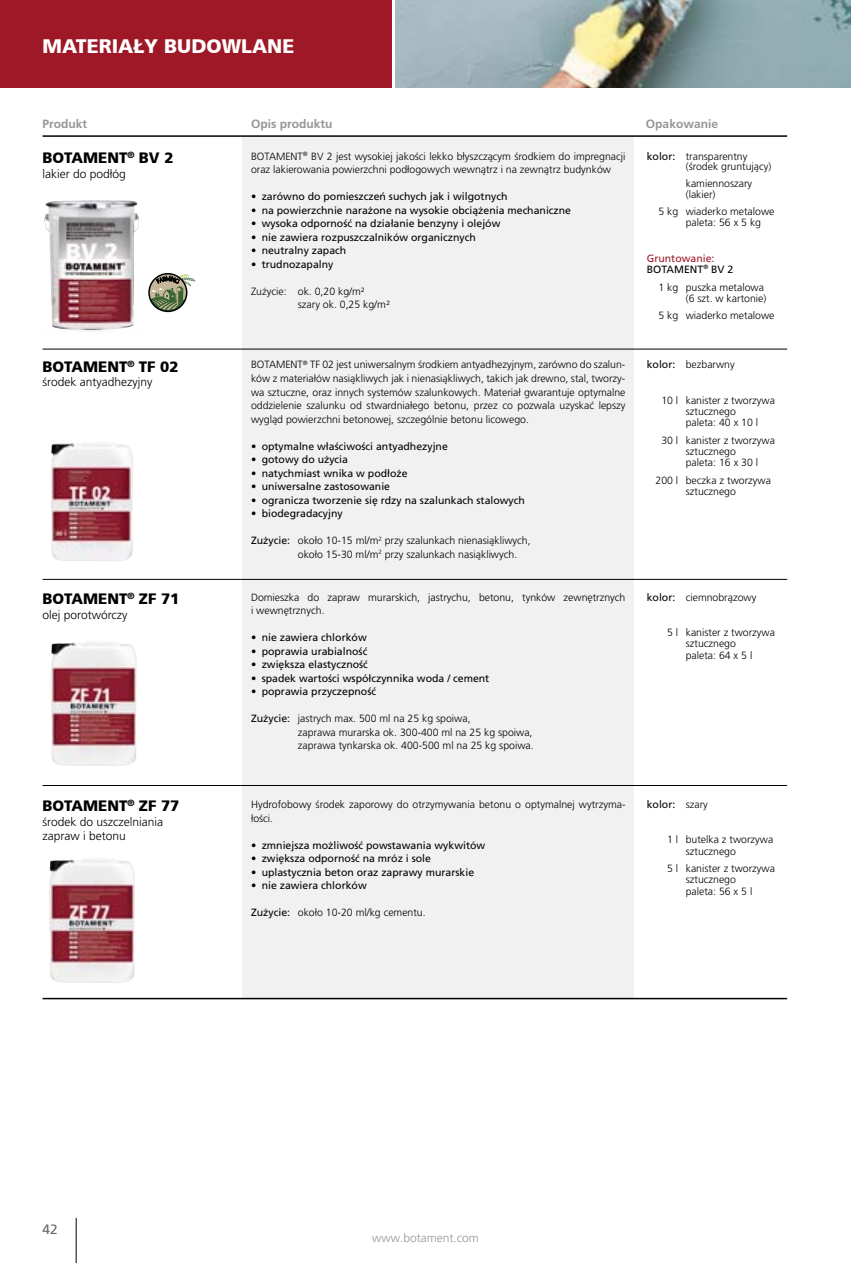
<style>
.page{position:relative;width:851px;height:1263px;background:#fff}
.page>*{position:absolute;margin:0;border:0;box-sizing:border-box;transform-origin:0 0}
.t1{font:900 19.5px "Frutiger CE";color:#fff}
.t2{font:900 15px "Frutiger CE";color:#000}
.t3{font:13.5px "Frutiger LT Pro";color:#68676b}
.t4{font:300 12px/14.4px "Frutiger LT Pro";color:#000}
.t5{font:700 12px "Frutiger LT Pro";color:#96969a}
.t6{font:300 12px "Frutiger LT Pro";color:#96969a}
.t7{font:300 10.5px/11.2px "Frutiger LT Pro";color:#000}
.t8{font:10.5px "Frutiger LT Pro";color:#000}
.t9{font:10.5px/11.2px "Frutiger LT Pro";color:#9e1827}
.s1{font-weight:400}
.s2{color:#000}
.s3{font-weight:300}
</style>
<div class="page">
<img style="left:395px;top:0;width:455px;height:87px">
<div style="left:0;top:0;width:391px;height:87px;background:#9e1827"></div>
<div style="left:242px;top:137px;width:392px;height:71px;background:#f1f1f2"></div>
<hr style="left:76px;top:1218px;width:1px;height:45px;background:#000">
<hr style="left:43px;top:135px;width:744px;height:2px;background:#000">
<div style="left:242px;top:152px;width:392px;height:847px;background:#f1f1f2"></div>
<hr style="left:43px;top:998px;width:744px;height:1px;background:#000">
<img style="left:50px;top:642px;width:87px;height:124px">
<img style="left:49px;top:859px;width:86px;height:124px">
<hr style="left:43px;top:785px;width:744px;height:1px;background:#000">
<img style="left:50px;top:443px;width:83px;height:118px">
<hr style="left:43px;top:579px;width:744px;height:1px;background:#000">
<hr style="left:43px;top:349px;width:744px;height:1px;background:#000">
<img style="left:44px;top:200px;width:95px;height:130px">
<div style="left:148px;top:273px;width:39px;height:39px;border:1px solid #000;border-radius:50%"></div>
<svg style="left:150px;top:274px;width:46px;height:37px"></svg>
<h1 class="t1" style="left:43px;top:35px;width:253px">MATERIAŁY BUDOWLANE</h1>
<p class="t5" style="left:43px;top:116px;width:46px">Produkt</p>
<p class="t5" style="left:251px;top:116px;width:83px">Opis produktu</p>
<p class="t5" style="left:646px;top:116px;width:74px">Opakowanie</p>
<h2 class="t2" style="left:43px;top:149px;width:132px">BOTAMENT<sup>®</sup> BV 2</h2>
<p class="t4" style="left:43px;top:166px;width:85px">lakier do podłóg</p>
<p class="t7" style="left:251px;top:149px;width:376px;line-height:13.5px">BOTAMENT<sup>®</sup> BV 2 jest wysokiej jakości lekko błyszczącym środkiem do impregnacji oraz lakierowania powierzchni podłogowych wewnątrz i na zewnątrz budynków</p>
<p class="t8" style="left:251px;top:190px;width:258px">• zarówno do pomieszczeń suchych jak i wilgotnych</p>
<p class="t8" style="left:251px;top:204px;width:321px">• na powierzchnie narażone na wysokie obciążenia mechaniczne</p>
<p class="t8" style="left:251px;top:217px;width:251px">• wysoka odporność na działanie benzyny i olejów</p>
<p class="t8" style="left:251px;top:231px;width:226px">• nie zawiera rozpuszczalników organicznych</p>
<p class="t8" style="left:251px;top:244px;width:97px">• neutralny zapach</p>
<p class="t8" style="left:251px;top:258px;width:84px">• trudnozapalny</p>
<p class="t7" style="left:298px;top:284px;width:93px;line-height:13.5px;text-indent:-47px">Zużycie: ok. 0,20 kg/m²<br>szary ok. 0,25 kg/m²</p>
<p class="t7" style="left:685px;top:151px;width:87px;line-height:10.5px;text-indent:-39px"><span class="s1">kolor:</span> transparentny (środek gruntujący)</p>
<p class="t7" style="left:685px;top:178px;width:68px;line-height:10.5px">kamiennoszary (lakier)</p>
<p class="t7" style="left:685px;top:206px;width:90px;text-indent:-27px">5 kg wiaderko metalowe paleta: 56 x 5 kg</p>
<p class="t9" style="left:646px;top:252px;width:88px">Gruntowanie:<br><span class="s2">BOTAMENT</span><sup>®</sup> <span class="s2">BV 2</span></p>
<p class="t7" style="left:658px;top:281px;width:109px;text-align:right">1 kg puszka metalowa (6 szt. w kartonie)</p>
<p class="t7" style="left:658px;top:310px;width:118px">5 kg wiaderko metalowe</p>
<h2 class="t2" style="left:43px;top:358px;width:137px">BOTAMENT<sup>®</sup> TF 02</h2>
<p class="t4" style="left:43px;top:375px;width:111px">środek antyadhezyjny</p>
<p class="t7" style="left:251px;top:358px;width:376px;line-height:13.5px;text-align:justify">BOTAMENT<sup>®</sup> TF 02 jest uniwersalnym środkiem antyadhezyjnym, zarówno do szalun&shy;ków z materiałów nasiąkliwych jak i nienasiąkliwych, takich jak drewno, stal, tworzy&shy;wa sztuczne, oraz innych systemów szalunkowych. Materiał gwarantuje optymalne oddzielenie szalunku od stwardniałego betonu, przez co pozwala uzyskać lepszy wygląd powierzchni betonowej, szczególnie betonu licowego.</p>
<p class="t8" style="left:251px;top:440px;width:198px">• optymalne właściwości antyadhezyjne</p>
<p class="t8" style="left:251px;top:453px;width:98px">• gotowy do użycia</p>
<p class="t8" style="left:251px;top:467px;width:158px">• natychmiast wnika w podłoże</p>
<p class="t8" style="left:251px;top:480px;width:140px">• uniwersalne zastosowanie</p>
<p class="t8" style="left:251px;top:494px;width:275px">• ogranicza tworzenie się rdzy na szalunkach stalowych</p>
<p class="t8" style="left:251px;top:507px;width:93px">• biodegradacyjny</p>
<p class="t7" style="left:298px;top:534px;width:234px;line-height:13.5px;text-indent:-47px"><span class="s1">Zużycie:</span> około 10-15 ml/m<sup>2</sup> przy szalunkach nienasiąkliwych, około 15-30 ml/m<sup>2</sup> przy szalunkach nasiąkliwych.</p>
<p class="t7" style="left:646px;top:359px;width:90px"><span class="s1">kolor:</span> bezbarwny</p>
<p class="t7" style="left:685px;top:395px;width:91px;text-indent:-24px">10 l kanister z tworzywa sztucznego<br>paleta: 40 x 10 l</p>
<p class="t7" style="left:685px;top:435px;width:91px;text-indent:-24px">30 l kanister z tworzywa sztucznego<br>paleta: 16 x 30 l</p>
<p class="t7" style="left:655px;top:475px;width:117px;text-align:center">200 l beczka z tworzywa sztucznego</p>
<h2 class="t2" style="left:43px;top:590px;width:138px">BOTAMENT<sup>®</sup> ZF 71</h2>
<p class="t4" style="left:43px;top:607px;width:86px">olej porotwórczy</p>
<p class="t7" style="left:251px;top:590px;width:376px;line-height:13.5px">Domieszka do zapraw murarskich, jastrychu, betonu, tynków zewnętrznych i wewnętrznych.</p>
<p class="t8" style="left:251px;top:631px;width:117px">• nie zawiera chlorków</p>
<p class="t8" style="left:251px;top:645px;width:118px">• poprawia urabialność</p>
<p class="t8" style="left:251px;top:658px;width:118px">• zwiększa elastyczność</p>
<p class="t8" style="left:251px;top:672px;width:240px">• spadek wartości współczynnika woda / cement</p>
<p class="t8" style="left:251px;top:685px;width:126px">• poprawia przyczepność</p>
<p class="t7" style="left:298px;top:712px;width:237px;line-height:13.5px;text-indent:-47px"><span class="s1">Zużycie:</span> jastrych max. 500 ml na 25 kg spoiwa,<br>zaprawa murarska ok. 300-400 ml na 25 kg spoiwa, zaprawa tynkarska ok. 400-500 ml na 25 kg spoiwa.</p>
<p class="t7" style="left:646px;top:592px;width:111px"><span class="s1">kolor:</span> ciemnobrązowy</p>
<p class="t7" style="left:685px;top:627px;width:91px;text-indent:-19px">5 l kanister z tworzywa sztucznego<br>paleta: 64 x 5 l</p>
<h2 class="t2" style="left:43px;top:797px;width:138px">BOTAMENT<sup>®</sup> ZF 77</h2>
<p class="t4" style="left:43px;top:814px;width:122px">środek do uszczelniania zapraw i betonu</p>
<p class="t7" style="left:251px;top:798px;width:376px;line-height:13.5px">Hydrofobowy środek zaporowy do otrzymywania betonu o optymalnej wytrzyma&shy;łości.</p>
<p class="t8" style="left:251px;top:839px;width:236px">• zmniejsza możliwość powstawania wykwitów</p>
<p class="t8" style="left:251px;top:852px;width:181px">• zwiększa odporność na mróz i sole</p>
<p class="t8" style="left:251px;top:866px;width:225px">• uplastycznia beton oraz zaprawy murarskie</p>
<p class="t8" style="left:251px;top:879px;width:117px">• nie zawiera chlorków</p>
<p class="t7" style="left:251px;top:907px;width:176px"><span class="s1">Zużycie:</span> około 10-20 ml/kg cementu.</p>
<p class="t8" style="left:646px;top:798px;width:63px">kolor: <span class="s3">szary</span></p>
<p class="t7" style="left:685px;top:834px;width:89px;text-indent:-19px">1 l butelka z tworzywa sztucznego</p>
<p class="t7" style="left:685px;top:863px;width:91px;text-indent:-19px">5 l kanister z tworzywa sztucznego<br>paleta: 56 x 5 l</p>
<p class="t3" style="left:43px;top:1221px;width:17px">42</p>
<p class="t6" style="left:372px;top:1230px;width:108px">www.botament.com</p>
</div>
